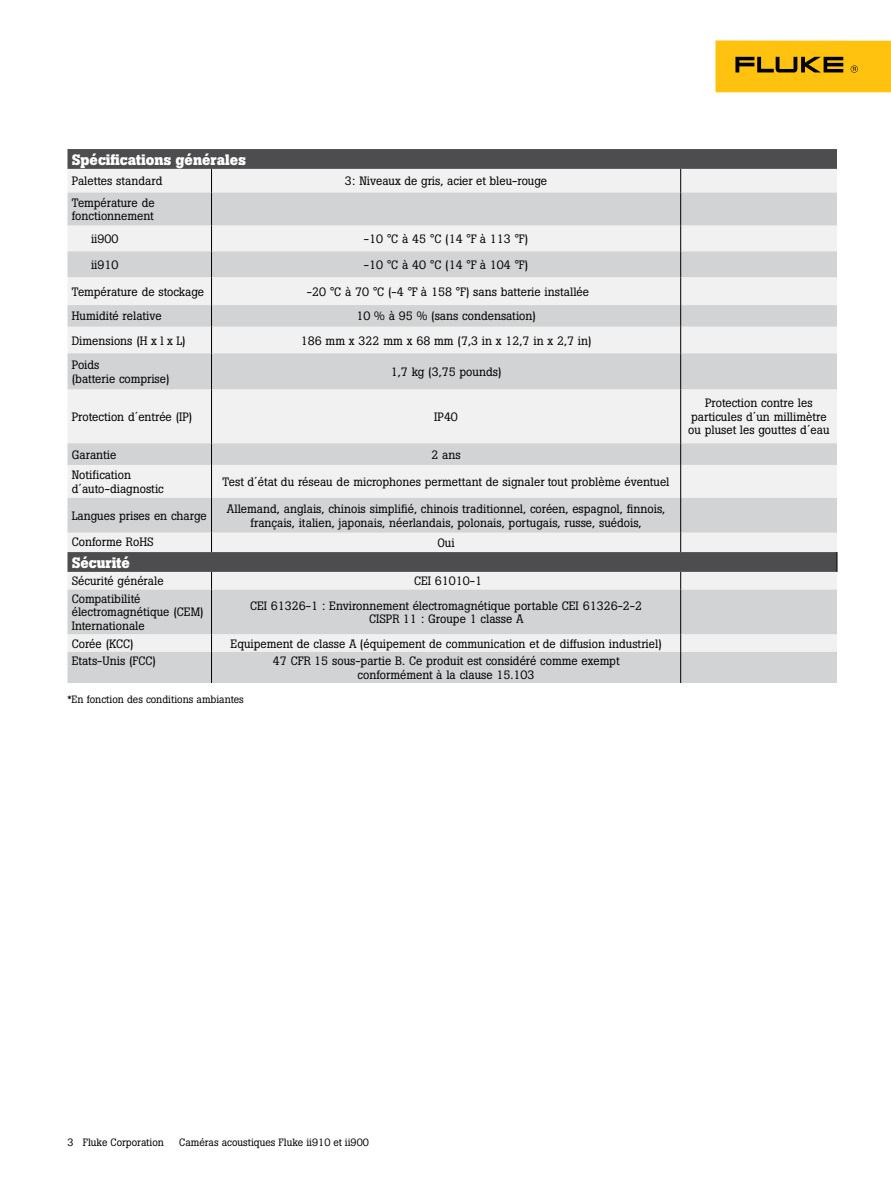
<style>
.page{position:relative;width:891px;height:1188px;background:#fff}
.page>*{position:absolute;margin:0;border:0;box-sizing:border-box;transform-origin:0 0}
.t1{font:700 15px "Boton Pro";color:#fff}
.t2{font:12px/13.5px "Boton Pro";color:#000}
.t3{font:10.5px "Boton Pro";color:#000}
</style>
<div class="page">
<div style="left:716px;top:40px;width:175px;height:52px;background:#ffc20e"></div>
<svg style="left:735px;top:57px;width:108px;height:15px"></svg>
<svg style="left:851px;top:65px;width:7px;height:8px"></svg>
<div style="left:68px;top:149px;width:769px;height:20px;background:#4d4d4f"></div>
<div style="left:68px;top:169px;width:769px;height:24px;background:#f1f1f2"></div>
<svg style="left:68px;top:193px;width:769px;height:490px;fill:#d1d3d4"></svg>
<svg style="left:211px;top:533px;width:1px;height:19px"></svg>
<svg style="left:680px;top:533px;width:1px;height:19px"></svg>
<svg style="left:837px;top:552px;width:1px;height:20px"></svg>
<svg style="left:211px;top:572px;width:1px;height:18px"></svg>
<svg style="left:680px;top:572px;width:1px;height:18px"></svg>
<svg style="left:211px;top:634px;width:1px;height:18px"></svg>
<svg style="left:680px;top:634px;width:1px;height:18px"></svg>
<hr style="left:211px;top:652px;width:1px;height:31px;background:#000">
<hr style="left:680px;top:652px;width:1px;height:31px;background:#000">
<svg style="left:211px;top:169px;width:1px;height:24px"></svg>
<hr style="left:211px;top:193px;width:1px;height:32px;background:#000">
<svg style="left:211px;top:225px;width:1px;height:128px"></svg>
<hr style="left:211px;top:353px;width:1px;height:36px;background:#000">
<hr style="left:211px;top:389px;width:1px;height:54px;background:#000">
<hr style="left:211px;top:498px;width:1px;height:35px;background:#000">
<hr style="left:211px;top:590px;width:1px;height:44px;background:#000">
<hr style="left:680px;top:498px;width:1px;height:35px;background:#000">
<hr style="left:680px;top:590px;width:1px;height:44px;background:#000">
<svg style="left:680px;top:169px;width:1px;height:24px"></svg>
<hr style="left:680px;top:193px;width:1px;height:32px;background:#000">
<svg style="left:680px;top:225px;width:1px;height:128px"></svg>
<hr style="left:680px;top:353px;width:1px;height:36px;background:#000">
<hr style="left:680px;top:389px;width:1px;height:54px;background:#000">
<svg style="left:211px;top:443px;width:1px;height:22px"></svg>
<svg style="left:680px;top:443px;width:1px;height:22px"></svg>
<hr style="left:211px;top:465px;width:1px;height:33px;background:#000">
<hr style="left:680px;top:465px;width:1px;height:33px;background:#000">
<p class="t1" style="left:72px;top:150px;width:176px">Spécifications générales</p>
<p class="t2" style="left:72px;top:174px;width:92px">Palettes standard</p>
<p class="t2" style="left:345px;top:174px;width:204px">3: Niveaux de gris, acier et bleu-rouge</p>
<p class="t2" style="left:72px;top:196px;width:84px">Température de fonctionnement</p>
<p class="t2" style="left:91px;top:232px;width:29px">ii900</p>
<p class="t2" style="left:364px;top:232px;width:166px">-10 °C à 45 °C (14 °F à 113 °F)</p>
<p class="t2" style="left:91px;top:258px;width:29px">ii910</p>
<p class="t2" style="left:364px;top:258px;width:166px">-10 °C à 40 °C (14 °F à 104 °F)</p>
<p class="t2" style="left:72px;top:285px;width:134px">Température de stockage</p>
<p class="t2" style="left:307px;top:285px;width:284px">-20 °C à 70 °C (-4 °F à 158 °F) sans batterie installée</p>
<p class="t2" style="left:72px;top:309px;width:91px">Humidité relative</p>
<p class="t2" style="left:356px;top:309px;width:181px">10 % à 95 % (sans condensation)</p>
<p class="t2" style="left:72px;top:334px;width:115px">Dimensions (H x l x L)</p>
<p class="t2" style="left:301px;top:334px;width:292px">186 mm x 322 mm x 68 mm (7,3 in x 12,7 in x 2,7 in)</p>
<p class="t2" style="left:72px;top:358px;width:99px">Poids<br>(batterie comprise)</p>
<p class="t2" style="left:391px;top:365px;width:112px">1,7 kg (3,75 pounds)</p>
<p class="t2" style="left:72px;top:410px;width:122px">Protection d´entrée (IP)</p>
<p class="t2" style="left:434px;top:410px;width:25px">IP40</p>
<p class="t2" style="left:72px;top:448px;width:46px">Garantie</p>
<p class="t2" style="left:431px;top:448px;width:31px">2 ans</p>
<p class="t2" style="left:72px;top:468px;width:93px">Notification d´auto-diagnostic</p>
<p class="t2" style="left:223px;top:475px;width:448px">Test d´état du réseau de microphones permettant de signaler tout problème éventuel</p>
<p class="t2" style="left:72px;top:509px;width:137px">Langues prises en charge</p>
<p class="t2" style="left:227px;top:502px;width:440px;text-align:center">Allemand, anglais, chinois simplifié, chinois traditionnel, coréen, espagnol, finnois, français, italien, japonais, néerlandais, polonais, portugais, russe, suédois,</p>
<p class="t2" style="left:72px;top:535px;width:83px">Conforme RoHS</p>
<p class="t2" style="left:437px;top:536px;width:19px">Oui</p>
<p class="t1" style="left:72px;top:553px;width:60px">Sécurité</p>
<p class="t2" style="left:72px;top:574px;width:93px">Sécurité générale</p>
<p class="t2" style="left:414px;top:574px;width:70px">CEI 61010-1</p>
<p class="t2" style="left:72px;top:592px;width:133px">Compatibilité électromagnétique (CEM)<br>Internationale</p>
<p class="t2" style="left:250px;top:599px;width:394px;text-align:center">CEI 61326-1 : Environnement électromagnétique portable CEI 61326-2-2<br>CISPR 11 : Groupe 1 classe A</p>
<p class="t2" style="left:72px;top:637px;width:63px">Corée (KCC)</p>
<p class="t2" style="left:231px;top:637px;width:433px">Equipement de classe A (équipement de communication et de diffusion industriel)</p>
<p class="t2" style="left:72px;top:654px;width:86px">Etats-Unis (FCC)</p>
<p class="t2" style="left:273px;top:654px;width:348px;text-align:center">47 CFR 15 sous-partie B. Ce produit est considéré comme exempt conformément à la clause 15.103</p>
<p class="t3" style="left:68px;top:693px;width:178px">*En fonction des conditions ambiantes</p>
<p class="t2" style="left:688px;top:396px;width:143px;text-align:center">Protection contre les particules d´un millimètre ou pluset les gouttes d´eau</p>
<p class="t3" style="left:68px;top:1136px;width:98px">3 Fluke Corporation</p>
<p class="t3" style="left:179px;top:1136px;width:191px">Caméras acoustiques Fluke ii910 et ii900</p>
</div>
